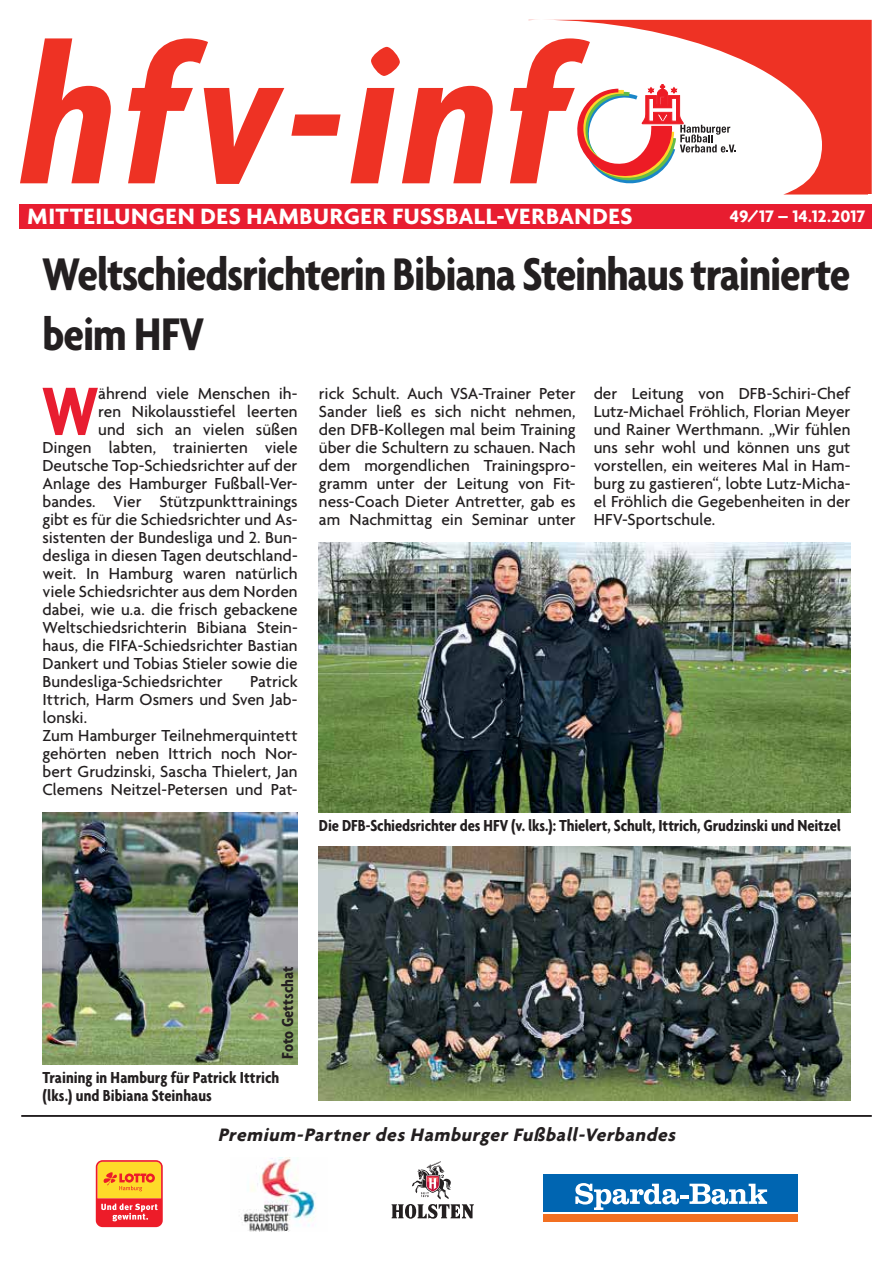
<style>
.page{position:relative;width:893px;height:1263px;background:#fff}
.page>*{position:absolute;margin:0;border:0;box-sizing:border-box;transform-origin:0 0}
.t1{font:italic 700 condensed 210.6px "Agenda";letter-spacing:.04em;color:#ee3224}
.t2{font:700 condensed 73.65px "Agenda";color:#e81d30}
.t3{font:700 condensed 49.5px/60px "Agenda";letter-spacing:-.025em;color:#231f20}
.t4{font:700 24px "Agenda";letter-spacing:.025em;color:#fff}
.t5{font:italic 700 19.5px "Agenda";color:#231f20}
.t6{font:700 18px "Agenda";letter-spacing:-.005em;color:#fff}
.t7{font:500 17.25px/18px "Agenda";color:#231f20;text-align:justify}
.t8{font:700 condensed 17.25px/18px "Agenda";color:#231f20}
</style>
<div class="page">
<svg style="left:528px;top:20px;width:344px;height:175px"></svg>
<hr style="left:21px;top:1115px;width:851px;height:2px;background:#231f20">
<div style="left:19px;top:204px;width:853px;height:25px;background:#e81d30"></div>
<div style="left:588px;top:78px;width:172px;height:114px;background:#fff"></div>
<svg style="left:574px;top:84px;width:162px;height:101px"></svg>
<svg style="left:96px;top:1160px;width:67px;height:67px;background:#f5823a"></svg>
<svg style="left:546px;top:1214px;width:248px;height:1px"></svg>
<div style="left:543px;top:1174px;width:255px;height:38px;background:#0065b1"></div>
<div style="left:543px;top:1215px;width:255px;height:7px;background:#f37021"></div>
<svg style="left:575px;top:1183px;width:192px;height:27px"></svg>
<svg style="left:392px;top:1161px;width:82px;height:58px"></svg>
<img style="left:241px;top:1157px;width:76px;height:74px">
<img style="left:43px;top:813px;width:255px;height:252px">
<img style="left:319px;top:846px;width:531px;height:255px">
<img style="left:319px;top:543px;width:531px;height:270px">
<h1 class="t1" style="left:21px;top:3px;width:549px">hfv-inf</h1>
<h3 class="t4" style="left:27px;top:206px;width:607px">MITTEILUNGEN DES HAMBURGER FUSSBALL-VERBANDES</h3>
<p class="t6" style="left:730px;top:209px;width:137px">49/17 – 14.12.2017</p>
<h3 class="t3" style="left:43px;top:251px;width:809px">Weltschiedsrichterin Bibiana Steinhaus trainierte beim HFV</h3>
<p class="t7" style="left:319px;top:385px;width:258px">rick Schult. Auch VSA-Trainer Peter Sander ließ es sich nicht nehmen, den DFB-Kollegen mal beim Training über die Schultern zu schauen. Nach dem morgendlichen Trainingspro&shy;gramm unter der Leitung von Fit&shy;ness-Coach Dieter Antretter, gab es am Nachmittag ein Seminar unter</p>
<p class="t7" style="left:594px;top:385px;width:258px">der Leitung von DFB-Schiri-Chef Lutz-Michael Fröhlich, Florian Meyer und Rainer Werthmann. „Wir fühlen uns sehr wohl und können uns gut vorstellen, ein weiteres Mal in Ham&shy;burg zu gastieren“, lobte Lutz-Micha&shy;el Fröhlich die Gegebenheiten in der HFV-Sportschule.</p>
<h2 class="t2" style="left:42px;top:390px;width:57px">W</h2>
<p class="t7" style="left:98px;top:385px;width:201px">ährend viele Menschen ih-</p>
<p class="t7" style="left:98px;top:403px;width:201px">ren Nikolausstiefel leerten</p>
<p class="t7" style="left:98px;top:421px;width:201px">und sich an vielen süßen</p>
<p class="t7" style="left:43px;top:439px;width:257px">Dingen labten, trainierten viele</p>
<p class="t7" style="left:43px;top:457px;width:256px">Deutsche Top-Schiedsrichter auf der</p>
<p class="t7" style="left:43px;top:475px;width:257px">Anlage des Hamburger Fußball-Ver-</p>
<p class="t7" style="left:43px;top:493px;width:257px">bandes. Vier Stützpunkttrainings</p>
<p class="t7" style="left:43px;top:511px;width:257px">gibt es für die Schiedsrichter und As-</p>
<p class="t7" style="left:43px;top:529px;width:257px">sistenten der Bundesliga und 2. Bun-</p>
<p class="t7" style="left:43px;top:547px;width:257px">desliga in diesen Tagen deutschland-</p>
<p class="t7" style="left:43px;top:565px;width:257px">weit. In Hamburg waren natürlich</p>
<p class="t7" style="left:43px;top:583px;width:257px">viele Schiedsrichter aus dem Norden</p>
<p class="t7" style="left:43px;top:601px;width:257px">dabei, wie u.a. die frisch gebackene</p>
<p class="t7" style="left:43px;top:619px;width:257px">Weltschiedsrichterin Bibiana Stein-</p>
<p class="t7" style="left:43px;top:637px;width:257px">haus, die FIFA-Schiedsrichter Bastian</p>
<p class="t7" style="left:43px;top:655px;width:257px">Dankert und Tobias Stieler sowie die</p>
<p class="t7" style="left:43px;top:673px;width:182px">Bundesliga-Schiedsrichter</p>
<p class="t7" style="left:43px;top:673px;width:257px;text-align:left;text-indent:208px">Patrick<br>Ittrich, Harm Osmers und Sven Jab&shy;lonski.<br>Zum Hamburger Teilnehmerquintett gehörten neben Ittrich noch Nor&shy;bert Grudzinski, Sascha Thielert, Jan<br>Clemens Neitzel-Petersen und Pat-</p>
<p class="t8" style="left:319px;top:819px;width:523px">Die DFB-Schiedsrichter des HFV (v. lks.): Thielert, Schult, Ittrich, Grudzinski und Neitzel</p>
<p class="t8" style="left:281px;top:1059px;width:94px;rotate:-90deg">Foto Gettschat</p>
<p class="t8" style="left:43px;top:1071px;width:238px">Training in Hamburg für Patrick Ittrich (lks.) und Bibiana Steinhaus</p>
<p class="t5" style="left:218px;top:1127px;width:463px">Premium-Partner des Hamburger Fußball-Verbandes</p>
</div>
